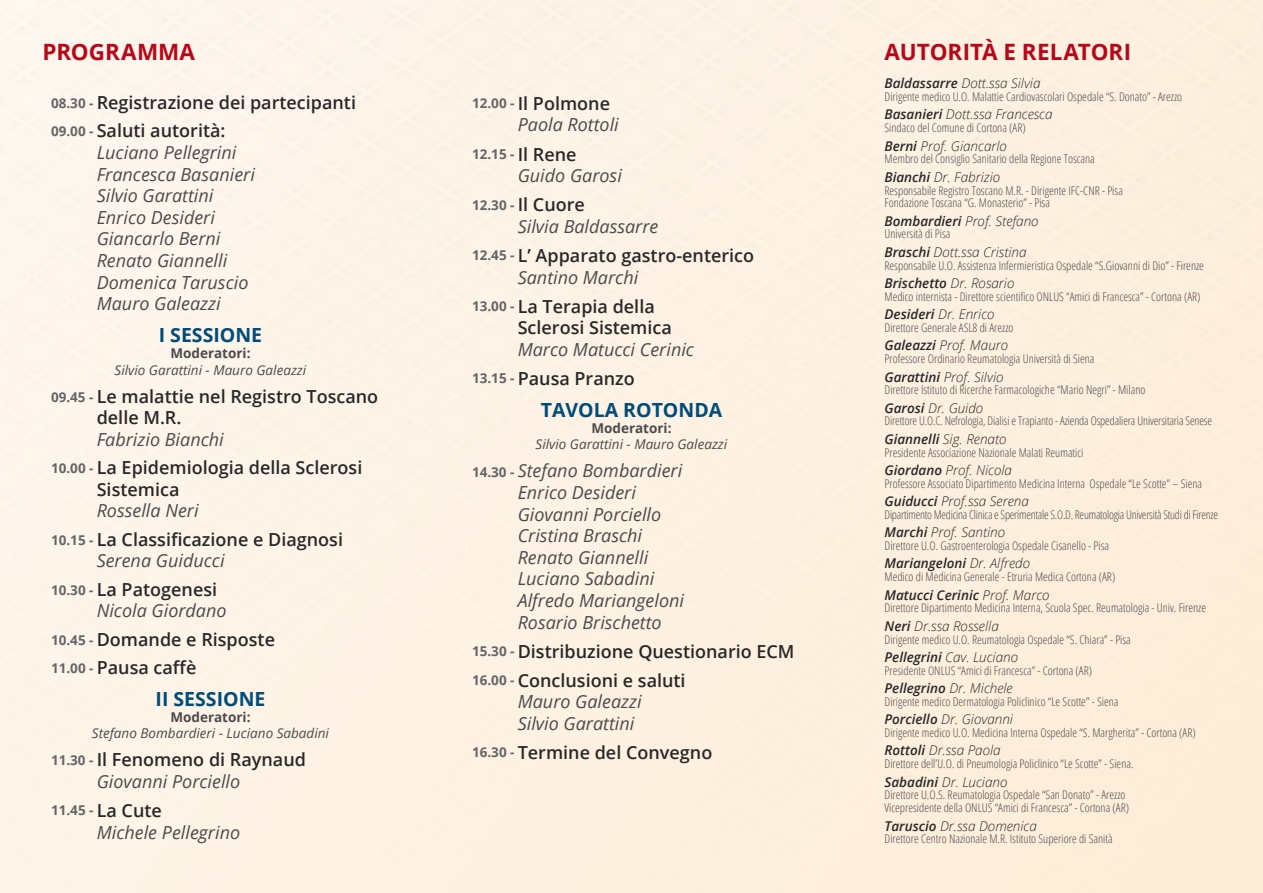
<style>
.page{position:relative;width:1263px;height:893px;background:#fff}
.page>*{position:absolute;margin:0;border:0;box-sizing:border-box;transform-origin:0 0}
.t1{font:700 22.5px "Open Sans";color:#b80718}
.t2{font:700 19.5px "Open Sans";color:#004c7a}
.t3{font:600 18px/28.3px "Open Sans";color:#282829}
.t4{font:italic 18px/21.6px "Open Sans";color:#4b4b4d}
.t5{font:italic 300 13.5px "Open Sans";color:#282829}
.t6{font:italic 13.5px "Open Sans";color:#4b4b4d}
.t7{font:italic 600 13.5px "Open Sans";color:#282829}
.t8{font:700 13.5px "Open Sans";color:#4b4b4d}
.t9{font:700 13.5px "Open Sans";color:#646567}
.t10{font:300 condensed 12px/12.8px "Open Sans";color:#4b4b4d}
.t11{font:300 condensed 12px "Open Sans";letter-spacing:-.02em;color:#4b4b4d}
.s1{font-weight:700;font-size:13.5px;color:#646567}
.s2{font-weight:400;font-style:italic;color:#4b4b4d}
.s3{font-weight:700;font-style:normal;font-size:13.5px;color:#646567}
.s4{font-weight:600;font-style:normal;color:#282829}
.s5{font-weight:600;font-size:18px;color:#282829}
.s6{font-weight:600}
.s7{font-weight:300}
</style>
<div class="page">
<h1 class="t1" style="left:43px;top:36px;width:154px">PROGRAMMA</h1>
<h1 class="t1" style="left:884px;top:36px;width:248px">AUTORITÀ E RELATORI</h1>
<h3 class="t3" style="left:51px;top:88px;width:307px"><span class="s1">08.30 -</span> Registrazione dei partecipanti<br><span class="s1">09.00 -</span> Saluti autorità:</h3>
<h3 class="t4" style="left:97px;top:141px;width:160px">Luciano Pellegrini<br>Francesca Basanieri<br>Silvio Garattini<br>Enrico Desideri<br>Giancarlo Berni<br>Renato Giannelli<br>Domenica Taruscio<br>Mauro Galeazzi</h3>
<h2 class="t2" style="left:159px;top:321px;width:105px">I SESSIONE</h2>
<p class="t8" style="left:170px;top:344px;width:82px">Moderatori:</p>
<p class="t6" style="left:115px;top:360px;width:193px">Silvio Garattini - Mauro Galeazzi</p>
<h3 class="t3" style="left:97px;top:385px;width:283px;line-height:21.6px;text-indent:-46px"><span class="s1">09.45 -</span> Le malattie nel Registro Toscano delle M.R.</h3>
<h3 class="t3" style="left:51px;top:425px;width:313px;text-indent:46px"><span class="s2">Fabrizio Bianchi<br></span><span class="s1">10.00 -</span> La Epidemiologia della Sclerosi</h3>
<h3 class="t3" style="left:97px;top:475px;width:84px">Sistemica</h3>
<h3 class="t3" style="left:51px;top:496px;width:293px;text-indent:46px"><span class="s2">Rossella Neri<br></span><span class="s1">10.15 -</span> La Classificazione e Diagnosi</h3>
<h3 class="t4" style="left:51px;top:546px;width:175px;line-height:28.3px;text-indent:46px">Serena Guiducci<br><span class="s3">10.30 -</span> <span class="s4">La Patogenesi</span></h3>
<h3 class="t3" style="left:51px;top:596px;width:226px;text-indent:46px"><span class="s2">Nicola Giordano<br></span><span class="s1">10.45 -</span> Domande e Risposte<br><span class="s1">11.00 -</span> Pausa caffè</h3>
<h2 class="t2" style="left:156px;top:685px;width:111px">II SESSIONE</h2>
<p class="t8" style="left:170px;top:707px;width:82px">Moderatori:</p>
<p class="t6" style="left:92px;top:724px;width:239px">Stefano Bombardieri - Luciano Sabadini</p>
<h3 class="t3" style="left:97px;top:749px;width:211px;line-height:21.6px;text-indent:-46px"><span class="s1">11.30 -</span> Il Fenomeno di Raynaud<br><span class="s2">Giovanni Porciello</span></h3>
<p class="t9" style="left:51px;top:801px;width:112px">11.45 - <span class="s5">La Cute</span></p>
<h3 class="t4" style="left:97px;top:821px;width:145px">Michele Pellegrino</h3>
<p class="t5" style="left:884px;top:74px;width:158px"><span class="s6">Baldassarre</span> Dott.ssa Silvia</p>
<p class="t10" style="left:884px;top:90px;width:299px">Dirigente medico U.O. Malattie Cardiovascolari Ospedale “S. Donato” - Arezzo</p>
<p class="t5" style="left:884px;top:105px;width:170px"><span class="s6">Basanieri</span> Dott.ssa Francesca</p>
<p class="t10" style="left:884px;top:121px;width:143px">Sindaco del Comune di Cortona (AR)</p>
<p class="t5" style="left:884px;top:136px;width:124px"><span class="s6">Berni</span> Prof. Giancarlo</p>
<p class="t10" style="left:884px;top:152px;width:212px">Membro del Consiglio Sanitario della Regione Toscana</p>
<p class="t5" style="left:884px;top:168px;width:117px"><span class="s6">Bianchi</span> Dr. Fabrizio</p>
<p class="t10" style="left:884px;top:183px;width:240px">Responsabile Registro Toscano M.R. - Dirigente IFC-CNR - Pisa<br>Fondazione Toscana “G. Monasterio” - Pisa</p>
<p class="t5" style="left:884px;top:211px;width:156px"><span class="s6">Bombardieri</span> Prof. Stefano</p>
<p class="t10" style="left:884px;top:227px;width:67px">Università di Pisa</p>
<p class="t5" style="left:884px;top:243px;width:144px"><span class="s6">Braschi</span> Dott.ssa Cristina</p>
<p class="t10" style="left:884px;top:258px;width:321px">Responsabile U.O. Assistenza Infermieristica Ospedale “S.Giovanni di Dio” - Firenze</p>
<p class="t7" style="left:884px;top:274px;width:131px">Brischetto <span class="s7">Dr. Rosario</span></p>
<p class="t10" style="left:884px;top:290px;width:318px">Medico internista - Direttore scientifico ONLUS “Amici di Francesca” - Cortona (AR)</p>
<p class="t5" style="left:884px;top:305px;width:112px"><span class="s6">Desideri</span> Dr. Enrico</p>
<p class="t10" style="left:884px;top:321px;width:130px">Direttore Generale ASL8 di Arezzo</p>
<p class="t5" style="left:884px;top:336px;width:125px"><span class="s6">Galeazzi</span> Prof. Mauro</p>
<p class="t10" style="left:884px;top:352px;width:211px">Professore Ordinario Reumatologia Università di Siena</p>
<p class="t5" style="left:884px;top:367px;width:121px"><span class="s6">Garattini</span> Prof. Silvio</p>
<p class="t10" style="left:884px;top:383px;width:262px">Direttore Istituto di Ricerche Farmacologiche “Mario Negri” - Milano</p>
<p class="t5" style="left:884px;top:398px;width:100px"><span class="s6">Garosi</span> Dr. Guido</p>
<p class="t10" style="left:884px;top:414px;width:329px">Direttore U.O.C. Nefrologia, Dialisi e Trapianto - Azienda Ospedaliera Universitaria Senese</p>
<p class="t5" style="left:884px;top:430px;width:123px"><span class="s6">Giannelli</span> Sig. Renato</p>
<p class="t10" style="left:884px;top:445px;width:200px">Presidente Associazione Nazionale Malati Reumatici</p>
<p class="t5" style="left:884px;top:461px;width:129px"><span class="s6">Giordano</span> Prof. Nicola</p>
<p class="t10" style="left:884px;top:477px;width:319px">Professore Associato Dipartimento Medicina Interna Ospedale “Le Scotte” – Siena</p>
<p class="t5" style="left:884px;top:492px;width:146px"><span class="s6">Guiducci</span> Prof.ssa Serena</p>
<p class="t11" style="left:884px;top:506px;width:335px">Dipartimento Medicina Clinica e Sperimentale S.O.D. Reumatologia Università Studi di Firenze</p>
<p class="t5" style="left:884px;top:523px;width:122px"><span class="s6">Marchi</span> Prof. Santino</p>
<p class="t10" style="left:884px;top:539px;width:226px">Direttore U.O. Gastroenterologia Ospedale Cisanello - Pisa</p>
<p class="t7" style="left:884px;top:554px;width:147px">Mariangeloni <span class="s7">Dr. Alfredo</span></p>
<p class="t10" style="left:884px;top:570px;width:232px">Medico di Medicina Generale - Etruria Medica Cortona (AR)</p>
<p class="t7" style="left:884px;top:585px;width:167px">Matucci Cerinic <span class="s7">Prof. Marco</span></p>
<p class="t10" style="left:884px;top:601px;width:323px">Direttore Dipartimento Medicina Interna, Scuola Spec. Reumatologia - Univ. Firenze</p>
<p class="t5" style="left:884px;top:617px;width:116px"><span class="s6">Neri</span> Dr.ssa Rossella</p>
<p class="t10" style="left:884px;top:632px;width:248px">Dirigente medico U.O. Reumatologia Ospedale “S. Chiara” - Pisa</p>
<p class="t5" style="left:884px;top:648px;width:135px"><span class="s6">Pellegrini</span> Cav. Luciano</p>
<p class="t10" style="left:884px;top:664px;width:209px">Presidente ONLUS “Amici di Francesca” - Cortona (AR)</p>
<p class="t7" style="left:884px;top:679px;width:130px">Pellegrino <span class="s7">Dr. Michele</span></p>
<p class="t10" style="left:884px;top:695px;width:235px">Dirigente medico Dermatologia Policlinico “Le Scotte” - Siena</p>
<p class="t5" style="left:884px;top:710px;width:130px"><span class="s6">Porciello</span> Dr. Giovanni</p>
<p class="t10" style="left:884px;top:726px;width:313px">Dirigente medico U.O. Medicina Interna Ospedale “S. Margherita” - Cortona (AR)</p>
<p class="t5" style="left:884px;top:741px;width:118px"><span class="s6">Rottoli</span> Dr.ssa Paola</p>
<p class="t10" style="left:884px;top:757px;width:250px">Direttore dell’U.O. di Pneumologia Policlinico “Le Scotte” - Siena.</p>
<p class="t5" style="left:884px;top:772px;width:124px"><span class="s6">Sabadini</span> Dr. Luciano</p>
<p class="t10" style="left:884px;top:788px;width:246px">Direttore U.O.S. Reumatologia Ospedale “San Donato” - Arezzo<br>Vicepresidente della ONLUS “Amici di Francesca” - Cortona (AR)</p>
<p class="t5" style="left:884px;top:816px;width:154px"><span class="s6">Taruscio</span> Dr.ssa Domenica</p>
<p class="t10" style="left:884px;top:832px;width:230px">Direttore Centro Nazionale M.R. Istituto Superiore di Sanità</p>
<h3 class="t4" style="left:518px;top:92px;width:103px;text-indent:-46px"><span class="s3">12.00 -</span> <span class="s4">Il Polmone<br></span>Paola Rottoli</h3>
<p class="t9" style="left:472px;top:144px;width:106px">12.15 - <span class="s5">Il Rene</span></p>
<h3 class="t4" style="left:472px;top:161px;width:151px;line-height:29.1px;text-indent:46px">Guido Garosi<br><span class="s3">12.30 -</span> <span class="s4">Il Cuore</span></h3>
<h3 class="t3" style="left:472px;top:211px;width:284px;line-height:29.1px;text-indent:46px"><span class="s2">Silvia Baldassarre<br></span><span class="s1">12.45 -</span> L’ Apparato gastro-enterico</h3>
<h3 class="t3" style="left:472px;top:262px;width:184px;line-height:29.1px;text-indent:46px"><span class="s2">Santino Marchi<br></span><span class="s1">13.00 -</span> La Terapia della</h3>
<h3 class="t3" style="left:518px;top:313px;width:156px">Sclerosi Sistemica</h3>
<h3 class="t4" style="left:472px;top:334px;width:224px;line-height:29.1px;text-indent:46px">Marco Matucci Cerinic<br><span class="s3">13.15 -</span> <span class="s4">Pausa Pranzo</span></h3>
<h2 class="t2" style="left:541px;top:396px;width:183px">TAVOLA ROTONDA</h2>
<p class="t8" style="left:591px;top:419px;width:82px">Moderatori:</p>
<p class="t6" style="left:536px;top:435px;width:193px">Silvio Garattini - Mauro Galeazzi</p>
<h3 class="t4" style="left:518px;top:460px;width:168px;text-indent:-46px"><span class="s3">14.30 -</span> Stefano Bombardieri<br>Enrico Desideri<br>Giovanni Porciello<br>Cristina Braschi<br>Renato Giannelli<br>Luciano Sabadini<br>Alfredo Mariangeloni<br>Rosario Brischetto</h3>
<h3 class="t3" style="left:472px;top:636px;width:324px;line-height:29.1px"><span class="s1">15.30 -</span> Distribuzione Questionario ECM<br><span class="s1">16.00 -</span> Conclusioni e saluti</h3>
<h3 class="t4" style="left:518px;top:691px;width:126px">Mauro Galeazzi<br>Silvio Garattini</h3>
<h3 class="t3" style="left:472px;top:738px;width:242px"><span class="s1">16.30 -</span> Termine del Convegno</h3>
</div>
